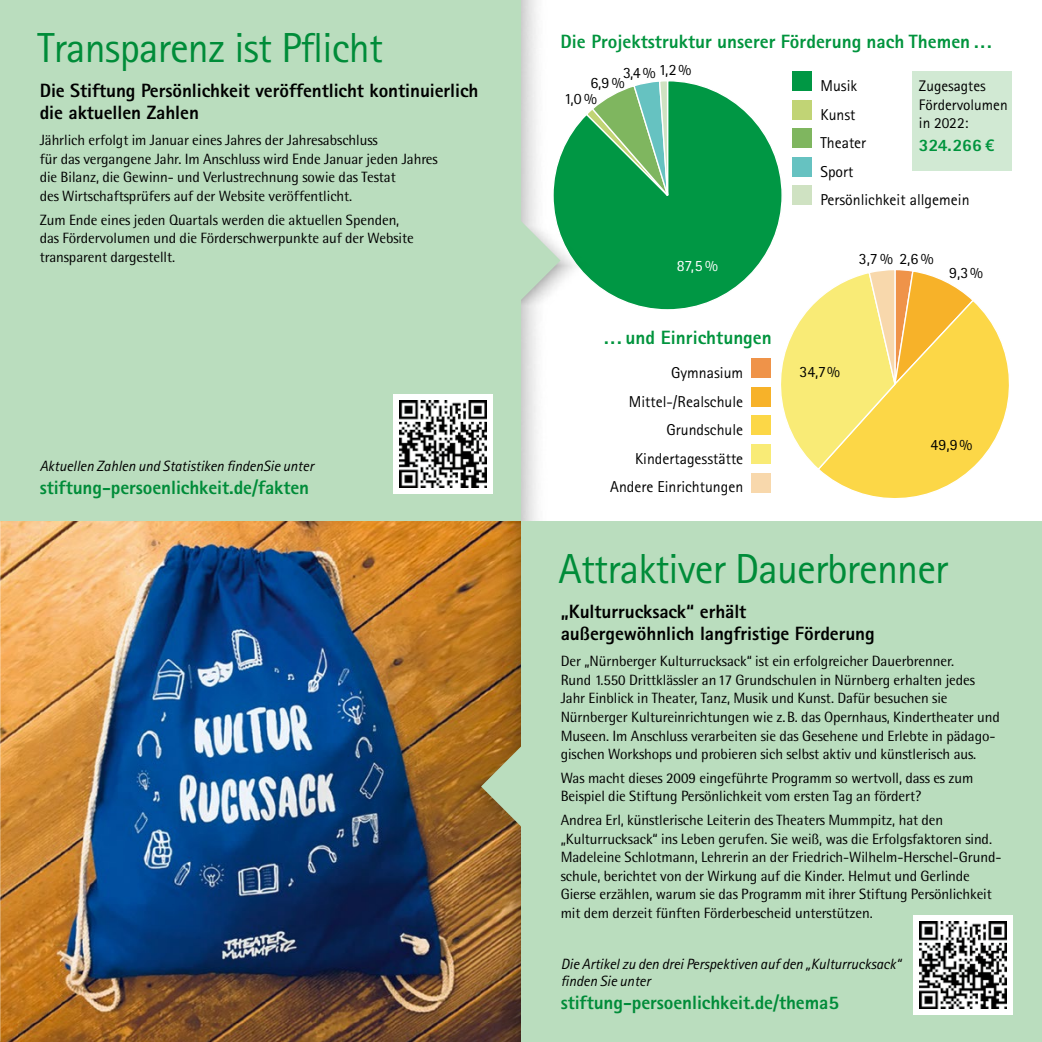
<style>
.page{position:relative;width:1042px;height:1042px;background:#fff}
.page>*{position:absolute;margin:0;border:0;box-sizing:border-box;transform-origin:0 0}
.t1{font:42px "Rotis Sans Serif";letter-spacing:-.02em;color:#008c39}
.t2{font:800 19.25px/22.4px "Rotis Sans Serif";letter-spacing:-.005em;color:#000}
.t3{font:800 19.25px "Rotis Sans Serif";letter-spacing:-.005em;color:#008c39}
.t4{font:800 19.25px "Rotis Sans Serif";color:#00943d}
.t5{font:800 17.5px "Rotis Sans Serif";letter-spacing:-.01em;color:#00943d}
.t6{font:15.75px/28.5px "Rotis Sans Serif";color:#000}
.t7{font:15.75px "Rotis Sans Serif";color:#fff}
.t8{font:15.4px/18.6px "Rotis Sans Serif";color:#000}
.t9{font:14.88px/18.6px "Rotis Semi Sans";letter-spacing:-.005em;color:#000}
.t10{font:italic 14.88px/17.3px "Rotis Sans Serif";letter-spacing:-.005em;color:#000}
</style>
<div class="page">
<img style="left:0;top:521px;width:451px;height:521px">
<svg style="left:590px;top:84px;width:192px;height:226px"></svg>
<svg style="left:590px;top:81px;width:104px;height:153px;background:#3eac68"></svg>
<svg style="left:767px;top:268px;width:242px;height:230px"></svg>
<div style="left:913px;top:71px;width:99px;height:100px;background:#d1e9d3"></div>
<div style="left:792px;top:71px;width:20px;height:20px;background:#009744"></div>
<div style="left:792px;top:100px;width:20px;height:20px;background:#c1d475"></div>
<div style="left:792px;top:128px;width:20px;height:20px;background:#7fb65f"></div>
<div style="left:792px;top:157px;width:20px;height:20px;background:#66c2c1"></div>
<div style="left:792px;top:185px;width:20px;height:20px;background:#cfe2c2"></div>
<div style="left:750px;top:358px;width:20px;height:20px;background:#ef9349"></div>
<div style="left:750px;top:387px;width:20px;height:20px;background:#f7b229"></div>
<div style="left:750px;top:415px;width:20px;height:20px;background:#fcd747"></div>
<div style="left:750px;top:444px;width:20px;height:20px;background:#f9eb76"></div>
<div style="left:750px;top:473px;width:20px;height:19px;background:#f8d8ac"></div>
<svg style="left:521px;top:0;width:69px;height:521px"></svg>
<svg style="left:451px;top:521px;width:70px;height:521px;background:#a06726"></svg>
<div style="left:521px;top:521px;width:521px;height:521px;background:#baddbe"></div>
<div style="left:0;top:0;width:521px;height:521px;background:#baddbe"></div>
<svg style="left:521px;top:211px;width:39px;height:99px"></svg>
<div style="left:393px;top:394px;width:99px;height:100px;background:#fff"></div>
<img style="left:399px;top:401px;width:87px;height:86px">
<svg style="left:481px;top:737px;width:40px;height:99px;background:#a2915d"></svg>
<div style="left:913px;top:915px;width:99px;height:99px;background:#fff"></div>
<img style="left:919px;top:921px;width:87px;height:87px">
<h1 class="t1" style="left:38px;top:23px;width:347px">Transparenz ist Pflicht</h1>
<p class="t2" style="left:40px;top:79px;width:440px">Die Stiftung Persönlichkeit veröffentlicht kontinuierlich die aktuellen Zahlen</p>
<p class="t9" style="left:40px;top:131px;width:400px">Jährlich erfolgt im Januar eines Jahres der Jahresabschluss<br>für das vergangene Jahr. Im Anschluss wird Ende Januar jeden Jahres die Bilanz, die Gewinn- und Verlustrechnung sowie das Testat<br>des Wirtschaftsprüfers auf der Website veröffentlicht.</p>
<p class="t9" style="left:40px;top:210px;width:376px">Zum Ende eines jeden Quartals werden die aktuellen Spenden, das Fördervolumen und die Förderschwerpunkte auf der Website transparent dargestellt.</p>
<p class="t10" style="left:40px;top:458px;width:275px">Aktuellen Zahlen und Statistiken findenSie unter</p>
<p class="t3" style="left:40px;top:475px;width:271px">stiftung-persoenlichkeit.de/fakten</p>
<p class="t4" style="left:560px;top:29px;width:433px">Die Projektstruktur unserer Förderung nach Themen ...</p>
<p class="t8" style="left:919px;top:77px;width:90px">Zugesagtes<br>Fördervolumen in 2022:</p>
<p class="t5" style="left:919px;top:134px;width:64px">324.266</p>
<p class="t6" style="left:623px;top:57px;width:70px">3,4 % 1,2 %</p>
<p class="t6" style="left:590px;top:68px;width:36px">6,9 %</p>
<p class="t6" style="left:820px;top:72px;width:151px">Musik<br>Kunst<br>Theater<br>Sport<br>Persönlichkeit allgemein</p>
<p class="t6" style="left:564px;top:84px;width:34px">1,0 %</p>
<p class="t7" style="left:677px;top:257px;width:43px">87,5 %</p>
<p class="t4" style="left:604px;top:325px;width:169px">... und Einrichtungen</p>
<p class="t6" style="left:610px;top:359px;width:134px;text-align:right">Gymnasium<br>Mittel-/Realschule<br>Grundschule<br>Kindertagesstätte<br>Andere Einrichtungen</p>
<p class="t6" style="left:859px;top:245px;width:76px">3,7 % 2,6 %</p>
<p class="t6" style="left:949px;top:258px;width:35px">9,3 %</p>
<p class="t6" style="left:799px;top:357px;width:42px">34,7 %</p>
<p class="t6" style="left:930px;top:430px;width:43px">49,9 %</p>
<h1 class="t1" style="left:558px;top:544px;width:391px">Attraktiver Dauerbrenner</h1>
<p class="t2" style="left:561px;top:600px;width:316px">„Kulturrucksack“ erhält außergewöhnlich langfristige Förderung</p>
<p class="t9" style="left:561px;top:652px;width:441px">Der „Nürnberger Kulturrucksack“ ist ein erfolgreicher Dauerbrenner.<br>Rund 1.550 Drittklässler an 17 Grundschulen in Nürnberg erhalten jedes Jahr Einblick in Theater, Tanz, Musik und Kunst. Dafür besuchen sie Nürnberger Kultureinrichtungen wie z.B. das Opernhaus, Kindertheater und Museen. Im Anschluss verarbeiten sie das Gesehene und Erlebte in pädago&shy;gischen Workshops und probieren sich selbst aktiv und künstlerisch aus.</p>
<p class="t9" style="left:561px;top:768px;width:414px">Was macht dieses 2009 eingeführte Programm so wertvoll, dass es zum<br>Beispiel die Stiftung Persönlichkeit vom ersten Tag an fördert?</p>
<p class="t9" style="left:561px;top:810px;width:441px">Andrea Erl, künstlerische Leiterin des Theaters Mummpitz, hat den „Kulturrucksack“ ins Leben gerufen. Sie weiß, was die Erfolgsfaktoren sind.<br>Madeleine Schlotmann, Lehrerin an der Friedrich-Wilhelm-Herschel-Grund&shy;schule, berichtet von der Wirkung auf die Kinder. Helmut und Gerlinde Gierse erzählen, warum sie das Programm mit ihrer Stiftung Persönlichkeit mit dem derzeit fünften Förderbescheid unterstützen.</p>
<p class="t10" style="left:561px;top:955px;width:342px">Die Artikel zu den drei Perspektiven auf den „Kulturrucksack“ finden Sie unter</p>
<p class="t3" style="left:561px;top:989px;width:280px">stiftung-persoenlichkeit.de/thema5</p>
</div>
